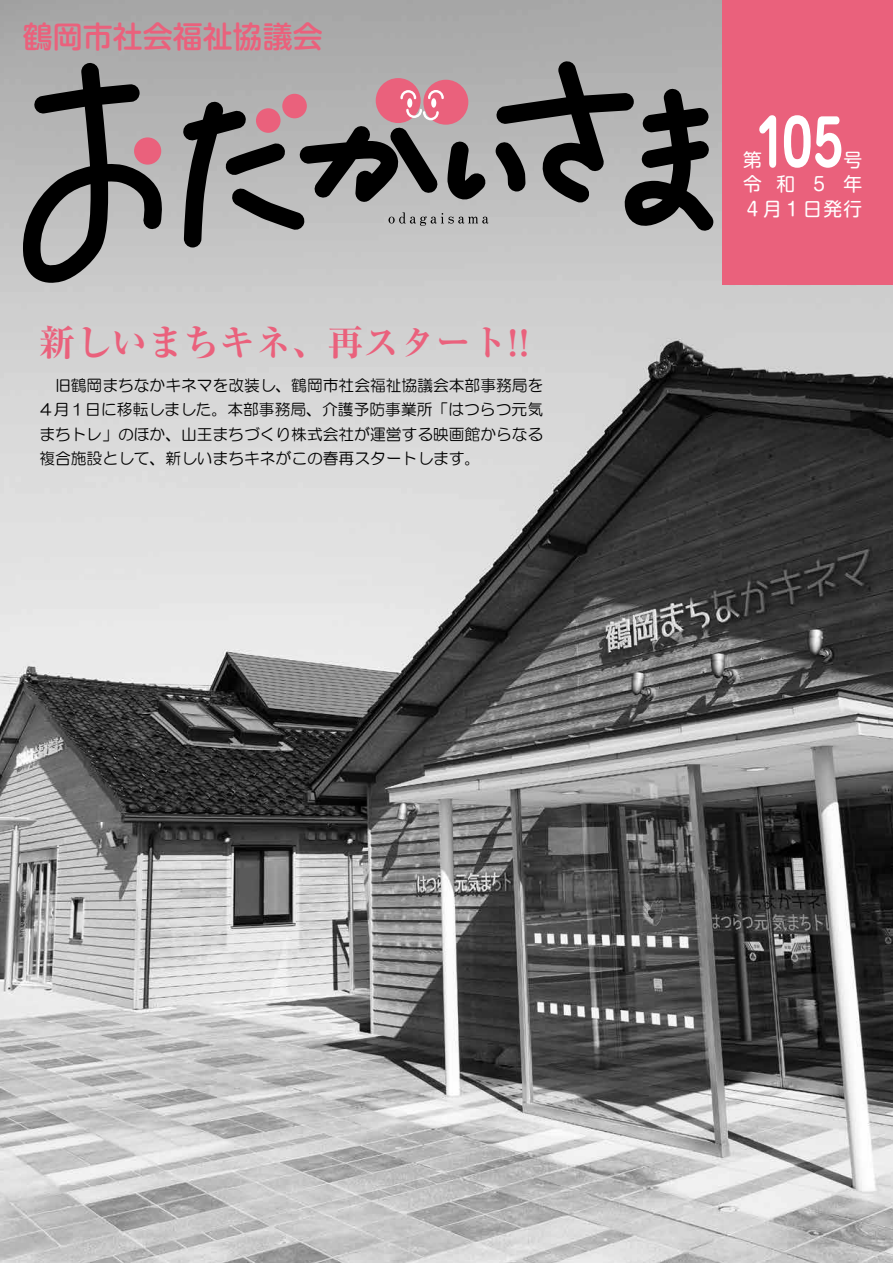
<style>
.page{position:relative;width:893px;height:1263px;background:#fff}
.page>*{position:absolute;margin:0;border:0;box-sizing:border-box;transform-origin:0 0}
.t1{font:700 63.75px "Jun 501 Pro";color:#fff;scale:.9 1}
.t2{font:700 expanded 36px "Ryumin Pr 6";color:#ea617c}
.t3{font:500 30px "Shin M Go Pr 6";color:#ea617c}
.t4{font:18.75px/24.8px "Shin M Go Pr 6";letter-spacing:.07em;color:#fff}
.t5{font:15.75px/24.5px "HG Maru Gothic MPRO";color:#000;text-align:justify}
</style>
<div class="page">
<img style="left:0;top:0;width:893px;height:1263px">
<svg style="left:23px;top:61px;width:690px;height:222px;background:#929191"></svg>
<div style="left:376px;top:78px;width:45px;height:45px;background:#ea617c;border-radius:50%"></div>
<div style="left:423px;top:80px;width:45px;height:45px;background:#ea617c;border-radius:50%"></div>
<svg style="left:400px;top:90px;width:16px;height:9px"></svg>
<svg style="left:428px;top:90px;width:16px;height:9px"></svg>
<svg style="left:406px;top:109px;width:33px;height:11px"></svg>
<div style="left:407px;top:98px;width:5px;height:10px;background:#fff;border-radius:50%"></div>
<div style="left:431px;top:98px;width:5px;height:10px;background:#fff;border-radius:50%"></div>
<svg style="left:388px;top:212px;width:100px;height:14px"></svg>
<div style="left:723px;top:0;width:170px;height:285px;background:#ea617c"></div>
<h3 class="t3" style="left:23px;top:13px;width:301px">鶴岡市社会福祉協議会</h3>
<h2 class="t2" style="left:39px;top:314px;width:491px">新しいまちキネ、再スタート !!</h2>
<p class="t5" style="left:39px;top:373px;width:505px">　旧鶴岡まちなかキネマを改装し、鶴岡市社会福祉協議会本部事務局を4月1 日に移転しました。本部事務局、介護予防事業所「はつらつ元気まちトレ」のほか、山王まちづくり株式会社が運営する映画館からなる複合施設として、新しいまちキネがこの春再スタートします。</p>
<h1 class="t1" style="left:756px;top:92px;width:98px">105</h1>
<p class="t4" style="left:743px;top:146px;width:20px">第</p>
<p class="t4" style="left:843px;top:146px;width:20px">号</p>
<p class="t4" style="left:743px;top:171px;width:121px">令 和<br>４月１日発行</p>
<p class="t4" style="left:843px;top:171px;width:20px">年</p>
<p class="t4" style="left:810px;top:171px;width:20px">５</p>
</div>
